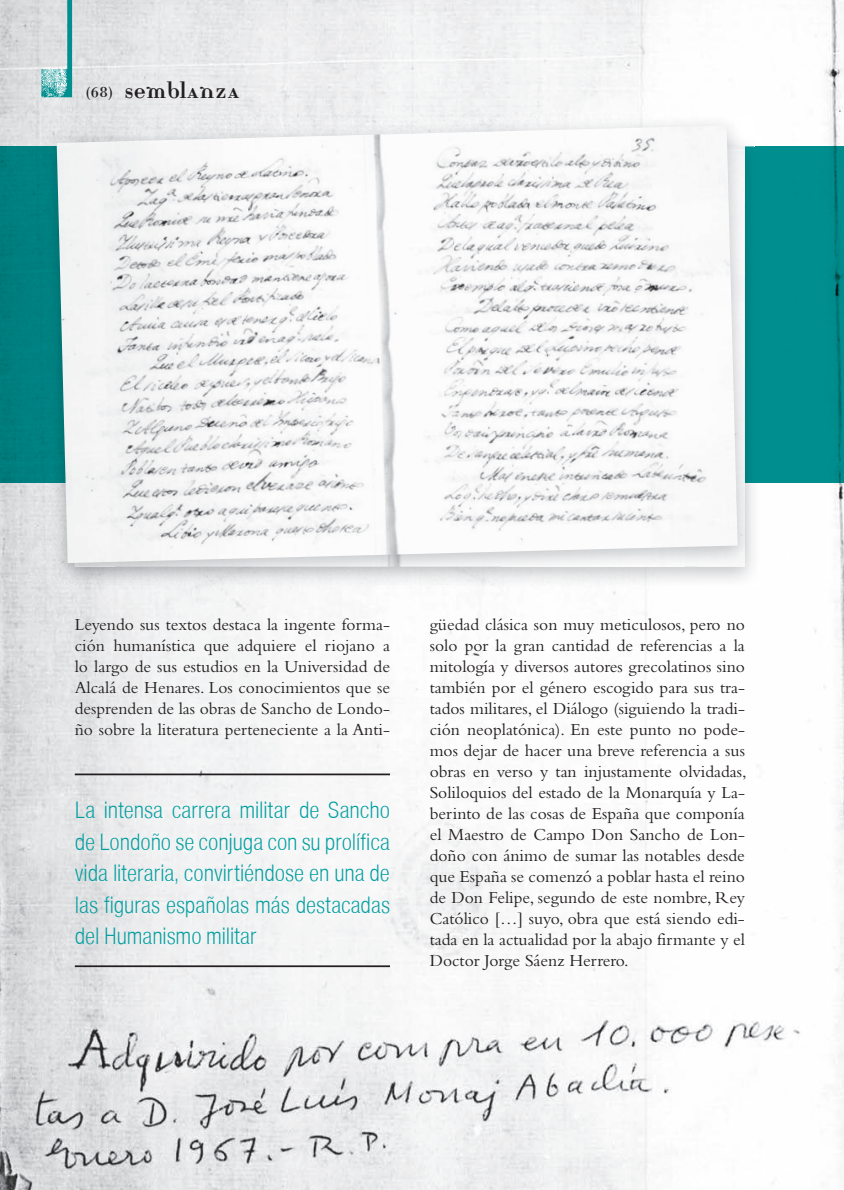
<style>
.page{position:relative;width:844px;height:1190px;background:#fff}
.page>*{position:absolute;margin:0;border:0;box-sizing:border-box;transform-origin:0 0}
.t1{font:24.5px/31.5px "Nimbus San D Ligh Cond";letter-spacing:-.005em;color:#009ea0;text-align:justify}
.t2{font:24.5px "Katrina";color:#231f20}
.t3{font:17.5px/21px "Bembo";color:#231f20;text-align:justify}
.t4{font:15.75px "Katrina";color:#231f20}
</style>
<div class="page">
<img style="left:0;top:0;width:843px;height:1189px">
<svg style="left:41px;top:0;width:31px;height:97px"></svg>
<img style="left:41px;top:68px;width:29px;height:29px">
<hr style="left:75px;top:773px;width:315px;height:2px;background:#231f20">
<hr style="left:75px;top:965px;width:315px;height:1px;background:#231f20">
<div style="left:0;top:146px;width:40px;height:336px;background:#007f7f"></div>
<div style="left:754px;top:146px;width:89px;height:336px;background:#008e8f"></div>
<svg style="left:754px;top:135px;width:7px;height:11px"></svg>
<img style="left:703px;top:482px;width:58px;height:106px">
<img style="left:58px;top:584px;width:645px;height:4px">
<img style="left:40px;top:114px;width:714px;height:32px">
<img style="left:40px;top:146px;width:18px;height:438px">
<img style="left:58px;top:563px;width:58px;height:21px">
<img style="left:696px;top:482px;width:58px;height:102px">
<img style="left:116px;top:566px;width:580px;height:18px">
<img style="left:744px;top:202px;width:10px;height:280px">
<img style="left:57px;top:125px;width:680px;height:438px">
<p class="t4" style="left:86px;top:83px;width:28px">(68)</p>
<h1 class="t2" style="left:124px;top:76px;width:117px">semblanza</h1>
<p class="t3" style="left:75px;top:613px;width:317px">Leyendo sus textos destaca la ingente forma&shy;ción humanística que adquiere el riojano a lo largo de sus estudios en la Universidad de Alcalá de Henares. Los conocimientos que se desprenden de las obras de Sancho de Londo&shy;ño sobre la literatura perteneciente a la Anti-</p>
<p class="t3" style="left:429px;top:613px;width:318px">güedad clásica son muy meticulosos, pero no solo por la gran cantidad de referencias a la mitología y diversos autores grecolatinos sino también por el género escogido para sus tra&shy;tados militares, el Diálogo (siguiendo la tradi&shy;ción neoplatónica). En este punto no pode&shy;mos dejar de hacer una breve referencia a sus obras en verso y tan injustamente olvidadas, Soliloquios del estado de la Monarquía y La&shy;berinto de las cosas de España que componía el Maestro de Campo Don Sancho de Lon&shy;doño con ánimo de sumar las notables desde que España se comenzó a poblar hasta el reino de Don Felipe, segundo de este nombre, Rey Católico […] suyo, obra que está siendo edi&shy;tada en la actualidad por la abajo firmante y el Doctor Jorge Sáenz Herrero.</p>
<h1 class="t1" style="left:75px;top:794px;width:317px">La intensa carrera militar de Sancho de Londoño se conjuga con su prolífica vida literaria, convirtiéndose en una de las figuras españolas más destacadas del Humanismo militar</h1>
</div>
